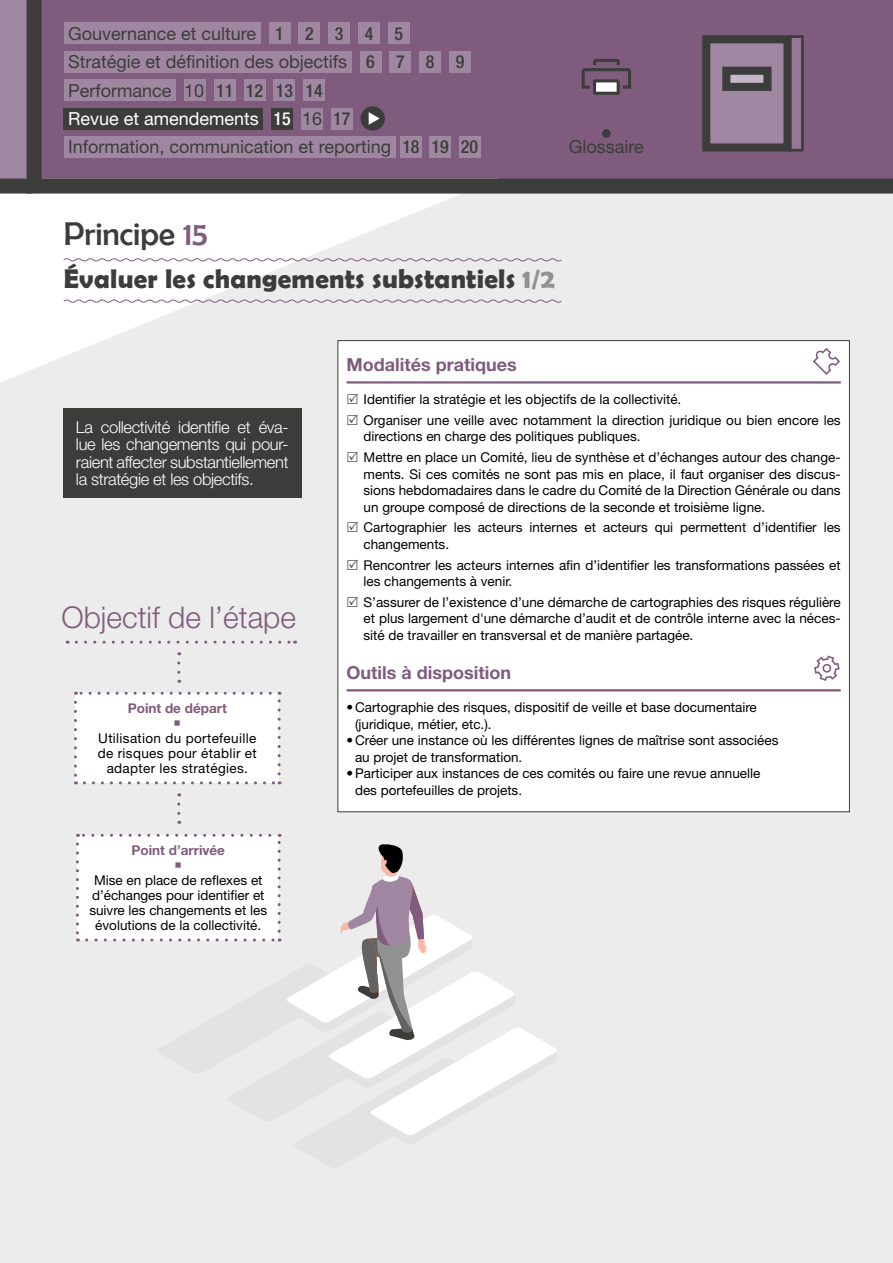
<style>
.page{position:relative;width:893px;height:1263px;background:#fff}
.page>*{position:absolute;margin:0;border:0;box-sizing:border-box;transform-origin:0 0}
.Principe{font:33px "Berlin Sans FB";color:#3c3c3b}
.Titre_Etapes{font:300 30px "Helvetica Neue LT Std";color:#7f5c7d}
.T01_36_57_8_38{font:700 27px "Berlin Sans FB Demi";letter-spacing:.01em;color:#3c3c3b}
.Menu_TITRE_White{font:18px/28.5px "Helvetica Neue LT Std";color:#3c3c3b}
.T02_Filet{font:700 18px "Helvetica Neue LT Std";color:#7f5c7d}
.t1{font:500 condensed 18px "Helvetica Neue LT Std";color:#3c3c3b}
.t2{font:18px "Helvetica Neue LT Std";color:#fff}
.Menu_CHIFFRES_Grey{font:500 condensed 18px "Helvetica Neue LT Std";color:#fff}
.Chapeau{font:300 16.5px/17.2px "Helvetica Neue LT Std";letter-spacing:-.02em;color:#fff;text-align:justify}
.Objectif_de_l_Etapes{font:13.5px/16.5px "Helvetica Neue LT Std";color:#000}
.Objectif_de_l_Etapes-2{font:13.5px/15px "Helvetica Neue LT Std";letter-spacing:.025em;color:#000;text-align:center}
.Etapes_T01{font:700 13.5px "Helvetica Neue LT Std";color:#7f5c7d}
.s1{color:#7f5c7d}
.s2{color:#929292}
</style>
<div class="page">
<div style="left:0;top:186px;width:893px;height:1077px;background:#ececec"></div>
<svg style="left:0;top:194px;width:443px;height:197px;fill:#fff"></svg>
<div style="left:0;top:0;width:33px;height:179px;background:#a087a1"></div>
<div style="left:0;top:179px;width:33px;height:15px;background:#3c3c3b"></div>
<svg style="left:19px;top:0;width:874px;height:201px;background:#816680"></svg>
<div style="left:787px;top:35px;width:17px;height:117px;background:#957895;border:3px solid #3c3c3b"></div>
<div style="left:702px;top:35px;width:90px;height:117px;background:#a087a1;border:8px solid #3c3c3b"></div>
<div style="left:722px;top:67px;width:49px;height:24px;background:#c5b7c9;border:8px solid #3c3c3b"></div>
<div style="left:301px;top:108px;width:22px;height:21px;background:#a087a1"></div>
<div style="left:272px;top:108px;width:21px;height:21px;background:#3c3c3b"></div>
<svg style="left:63px;top:257px;width:499px;height:5px"></svg>
<svg style="left:63px;top:298px;width:499px;height:6px"></svg>
<div style="left:63px;top:408px;width:238px;height:89px;background:#3c3c3b"></div>
<div style="left:338px;top:341px;width:511px;height:471px;background:#fff"></div>
<hr style="left:347px;top:381px;width:494px;height:3px;background:#7f5c7d">
<hr style="left:347px;top:689px;width:494px;height:2px;background:#7f5c7d">
<svg style="left:814px;top:655px;width:26px;height:26px"></svg>
<svg style="left:813px;top:348px;width:27px;height:27px"></svg>
<div style="left:75px;top:693px;width:204px;height:90px;background:#fff"></div>
<svg style="left:74px;top:702px;width:3px;height:82px"></svg>
<svg style="left:84px;top:781px;width:196px;height:3px"></svg>
<svg style="left:278px;top:692px;width:3px;height:82px"></svg>
<svg style="left:75px;top:692px;width:195px;height:3px"></svg>
<svg style="left:76px;top:641px;width:220px;height:3px"></svg>
<svg style="left:177px;top:663px;width:3px;height:20px"></svg>
<svg style="left:177px;top:804px;width:3px;height:20px"></svg>
<div style="left:602px;top:129px;width:9px;height:9px;background:#3c3c3b;border-radius:50%"></div>
<svg style="left:582px;top:59px;width:49px;height:36px;background:#766274"></svg>
<div style="left:361px;top:106px;width:24px;height:25px;background:#3c3c3b;border-radius:50%"></div>
<svg style="left:369px;top:112px;width:11px;height:13px"></svg>
<svg style="left:76px;top:834px;width:480px;height:301px"></svg>
<h3 class="Menu_TITRE_White" style="left:68px;top:19px;width:281px">Gouvernance et culture<br>Stratégie et définition des objectifs<br>Performance</h3>
<h3 class="t2" style="left:68px;top:108px;width:192px">Revue et amendements</h3>
<h3 class="Menu_TITRE_White" style="left:68px;top:133px;width:325px">Information, communication et reporting</h3>
<h3 class="t1" style="left:275px;top:23px;width:10px">1</h3>
<h3 class="t1" style="left:305px;top:23px;width:10px">2</h3>
<h3 class="t1" style="left:335px;top:23px;width:10px">3</h3>
<h3 class="t1" style="left:365px;top:23px;width:10px">4</h3>
<h3 class="t1" style="left:395px;top:23px;width:10px">5</h3>
<h3 class="t1" style="left:366px;top:51px;width:10px">6</h3>
<h3 class="t1" style="left:426px;top:51px;width:10px">8</h3>
<h3 class="t1" style="left:456px;top:51px;width:10px">9</h3>
<h3 class="t1" style="left:396px;top:51px;width:10px">7</h3>
<h3 class="Menu_TITRE_White" style="left:184px;top:76px;width:22px">10</h3>
<h3 class="t1" style="left:216px;top:79px;width:19px">11</h3>
<h3 class="t1" style="left:246px;top:79px;width:19px">12</h3>
<h3 class="t1" style="left:276px;top:79px;width:19px">13</h3>
<h3 class="t1" style="left:306px;top:79px;width:19px">14</h3>
<p class="Menu_CHIFFRES_Grey" style="left:274px;top:108px;width:19px">15</p>
<p class="Menu_TITRE_White" style="left:302px;top:104px;width:22px">16</p>
<h3 class="t1" style="left:333px;top:108px;width:19px">17</h3>
<h3 class="t1" style="left:402px;top:136px;width:19px">18</h3>
<h3 class="t1" style="left:432px;top:136px;width:19px">19</h3>
<h3 class="t1" style="left:461px;top:136px;width:19px">20</h3>
<h3 class="Menu_TITRE_White" style="left:569px;top:133px;width:76px">Glossaire</h3>
<p class="Principe" style="left:64px;top:215px;width:146px">Principe <span class="s1">15</span></p>
<p class="T01_36_57_8_38" style="left:64px;top:263px;width:492px">Évaluer les changements substantiels <span class="s2">1/2</span></p>
<p class="Chapeau" style="left:76px;top:418px;width:214px">La collectivité identifie et éva&shy;lue les changements qui pour&shy;raient affecter substantiellement la stratégie et les objectifs.</p>
<p class="Titre_Etapes" style="left:62px;top:599px;width:236px">Objectif de l’étape</p>
<p class="Etapes_T01" style="left:128px;top:700px;width:100px">Point de départ</p>
<p class="Objectif_de_l_Etapes-2" style="left:98px;top:730px;width:160px">Utilisation du portefeuille de risques pour établir et adapter les stratégies.</p>
<p class="Etapes_T01" style="left:132px;top:842px;width:95px">Point d’arrivée</p>
<p class="Objectif_de_l_Etapes" style="left:89px;top:872px;width:179px;line-height:15px;text-align:center">Mise en place de reflexes et d’échanges pour identifier et suivre les changements et les évolutions de la collectivité.</p>
<p class="T02_Filet" style="left:347px;top:353px;width:172px">Modalités pratiques</p>
<p class="Objectif_de_l_Etapes" style="left:364px;top:391px;width:319px">Identifier la stratégie et les objectifs de la collectivité.</p>
<p class="Objectif_de_l_Etapes" style="left:364px;top:412px;width:479px">Organiser une veille avec notamment la direction juridique ou bien encore les directions en charge des politiques publiques.</p>
<p class="Objectif_de_l_Etapes" style="left:364px;top:449px;width:479px;text-align:justify">Mettre en place un Comité, lieu de synthèse et d’échanges autour des change&shy;ments. Si ces comités ne sont pas mis en place, il faut organiser des discus&shy;sions hebdomadaires dans le cadre du Comité de la Direction Générale ou dans un groupe composé de directions de la seconde et troisième ligne.</p>
<p class="Objectif_de_l_Etapes" style="left:364px;top:519px;width:479px">Cartographier les acteurs internes et acteurs qui permettent d’identifier les changements.</p>
<p class="Objectif_de_l_Etapes" style="left:364px;top:556px;width:479px">Rencontrer les acteurs internes afin d’identifier les transformations passées et les changements à venir.</p>
<p class="Objectif_de_l_Etapes" style="left:364px;top:594px;width:479px;text-align:justify">S’assurer de l’existence d’une démarche de cartographies des risques régulière et plus largement d'une démarche d’audit et de contrôle interne avec la néces&shy;sité de travailler en transversal et de manière partagée.</p>
<p class="T02_Filet" style="left:347px;top:661px;width:166px">Outils à disposition</p>
<p class="Objectif_de_l_Etapes" style="left:355px;top:699px;width:403px;text-indent:-9px">•Cartographie des risques, dispositif de veille et base documentaire (juridique, métier, etc.).</p>
<p class="Objectif_de_l_Etapes" style="left:355px;top:732px;width:425px;text-indent:-9px">•Créer une instance où les différentes lignes de maîtrise sont associées au projet de transformation.</p>
<p class="Objectif_de_l_Etapes" style="left:355px;top:765px;width:407px;text-indent:-9px">•Participer aux instances de ces comités ou faire une revue annuelle des portefeuilles de projets.</p>
</div>
